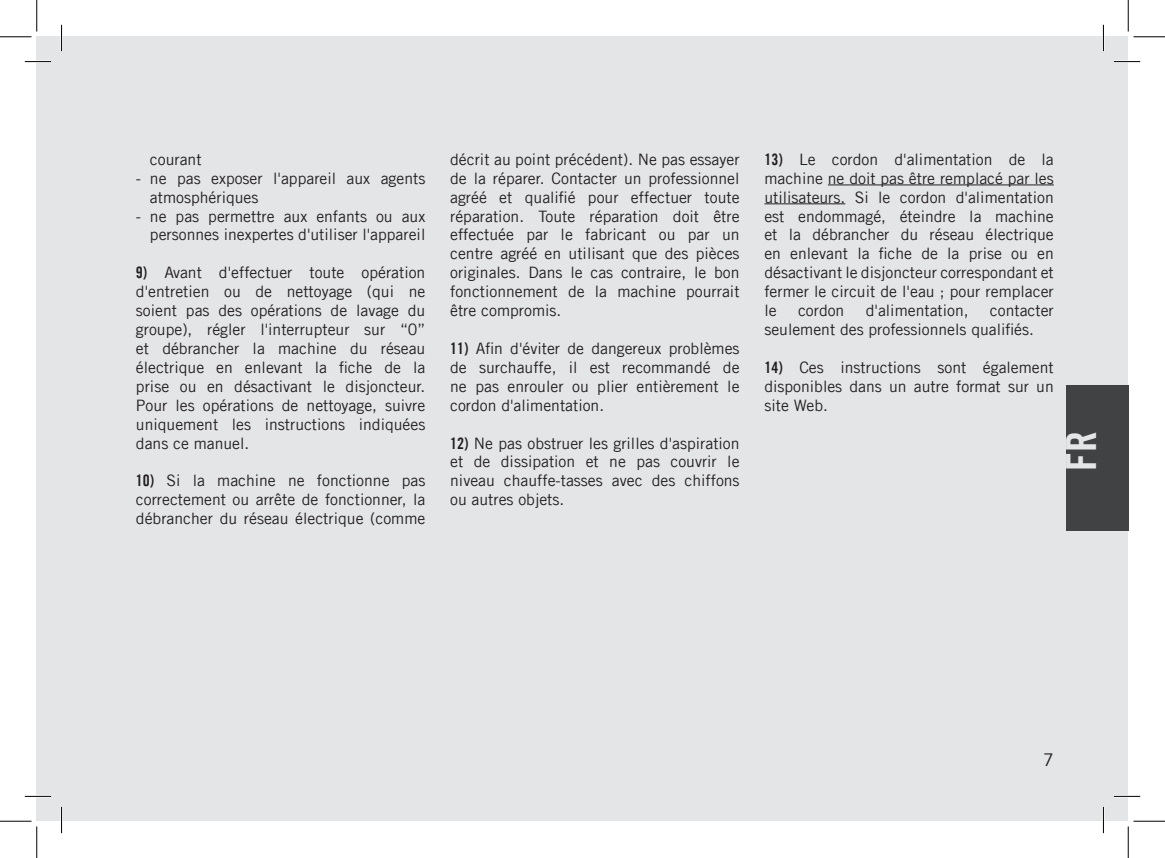
<style>
.page{position:relative;width:1165px;height:858px;background:#fff}
.page>*{position:absolute;margin:0;border:0;box-sizing:border-box;transform-origin:0 0}
.t1{font:42px "Trade Gothic LT Bold Cond Twenty";color:#e4e5e7}
.t2{font:17.5px "Trade Gothic LT";color:#231f20}
.t3{font:15.75px/18.9px "Trade Gothic LT";color:#231f20;text-align:justify}
.s1{font-family:"Trade Gothic LT Bold Cond Twenty"}
</style>
<div class="page">
<div style="left:62px;top:37px;width:1066px;height:784px;background:#e4e5e7"></div>
<div style="left:37px;top:37px;width:25px;height:784px;background:#e4e5e7"></div>
<div style="left:1066px;top:385px;width:62px;height:145px;background:#414243"></div>
<hr style="left:828px;top:184px;width:226px;height:1px;background:#231f20">
<hr style="left:764px;top:203px;width:81px;height:1px;background:#231f20">
<hr style="left:25px;top:60px;width:26px;height:3px;background:#fff">
<hr style="left:1114px;top:60px;width:26px;height:3px;background:#fff">
<hr style="left:25px;top:795px;width:26px;height:2px;background:#fff">
<hr style="left:1114px;top:795px;width:26px;height:2px;background:#fff">
<hr style="left:60px;top:25px;width:3px;height:26px;background:#fff">
<hr style="left:60px;top:806px;width:3px;height:26px;background:#fff">
<hr style="left:1102px;top:25px;width:2px;height:26px;background:#fff">
<hr style="left:1102px;top:806px;width:2px;height:26px;background:#fff">
<svg style="left:25px;top:61px;width:26px;height:1px"></svg>
<svg style="left:1114px;top:61px;width:26px;height:1px"></svg>
<svg style="left:25px;top:795px;width:26px;height:1px"></svg>
<svg style="left:1114px;top:795px;width:26px;height:1px"></svg>
<svg style="left:61px;top:25px;width:1px;height:26px"></svg>
<svg style="left:61px;top:806px;width:1px;height:26px"></svg>
<svg style="left:1103px;top:25px;width:1px;height:26px"></svg>
<svg style="left:1103px;top:806px;width:1px;height:26px"></svg>
<hr style="left:0;top:36px;width:32px;height:1px;background:#000">
<hr style="left:1133px;top:36px;width:32px;height:1px;background:#000">
<hr style="left:0;top:820px;width:32px;height:1px;background:#000">
<hr style="left:1133px;top:820px;width:32px;height:1px;background:#000">
<hr style="left:36px;top:0;width:1px;height:32px;background:#000">
<hr style="left:36px;top:826px;width:1px;height:31px;background:#000">
<hr style="left:1128px;top:0;width:1px;height:32px;background:#000">
<hr style="left:1128px;top:826px;width:1px;height:31px;background:#000">
<p class="t3" style="left:150px;top:149px;width:53px">courant</p>
<p class="t3" style="left:150px;top:168px;width:277px;text-indent:-14px">- ne pas exposer l'appareil aux agents atmosphériques</p>
<p class="t3" style="left:136px;top:206px;width:291px;text-align:right">- ne pas permettre aux enfants ou aux personnes inexpertes d'utiliser l'appareil</p>
<p class="t3" style="left:136px;top:263px;width:291px"><span class="s1">9)</span> Avant d'effectuer toute opération d'entretien ou de nettoyage (qui ne soient pas des opérations de lavage du groupe), régler l'interrupteur sur “0” et débrancher la machine du réseau électrique en enlevant la fiche de la prise ou en désactivant le disjoncteur.<br>Pour les opérations de nettoyage, suivre uniquement les instructions indiquées dans ce manuel.</p>
<p class="t3" style="left:136px;top:471px;width:291px"><span class="s1">10)</span> Si la machine ne fonctionne pas correctement ou arrête de fonctionner, la débrancher du réseau électrique (comme</p>
<p class="t3" style="left:450px;top:149px;width:291px">décrit au point précédent). Ne pas essayer de la réparer. Contacter un professionnel agréé et qualifié pour effectuer toute réparation. Toute réparation doit être effectuée par le fabricant ou par un centre agréé en utilisant que des pièces originales. Dans le cas contraire, le bon fonctionnement de la machine pourrait être compromis.</p>
<p class="t3" style="left:450px;top:338px;width:291px"><span class="s1">11)</span> Afin d'éviter de dangereux problèmes de surchauffe, il est recommandé de ne pas enrouler ou plier entièrement le cordon d'alimentation.</p>
<p class="t3" style="left:450px;top:433px;width:291px"><span class="s1">12)</span> Ne pas obstruer les grilles d'aspiration et de dissipation et ne pas couvrir le niveau chauffe-tasses avec des chiffons ou autres objets.</p>
<p class="t3" style="left:764px;top:149px;width:291px"><span class="s1">13)</span> Le cordon d'alimentation de la machine ne doit pas être remplacé par les utilisateurs. Si le cordon d'alimentation est endommagé, éteindre la machine et la débrancher du réseau électrique en enlevant la fiche de la prise ou en désactivant le disjoncteur correspondant et fermer le circuit de l'eau ; pour remplacer le</p>
<p class="t3" style="left:798px;top:301px;width:48px">cordon</p>
<p class="t3" style="left:866px;top:301px;width:104px">d'alimentation,</p>
<p class="t3" style="left:764px;top:301px;width:291px;text-indent:226px">contacter seulement des professionnels qualifiés.</p>
<p class="t3" style="left:764px;top:357px;width:291px"><span class="s1">14)</span> Ces instructions sont également disponibles dans un autre format sur un site Web.</p>
<h1 class="t1" style="left:1055px;top:470px;width:41px;rotate:-90deg">FR</h1>
<p class="t2" style="left:1043px;top:749px;width:12px">7</p>
</div>
